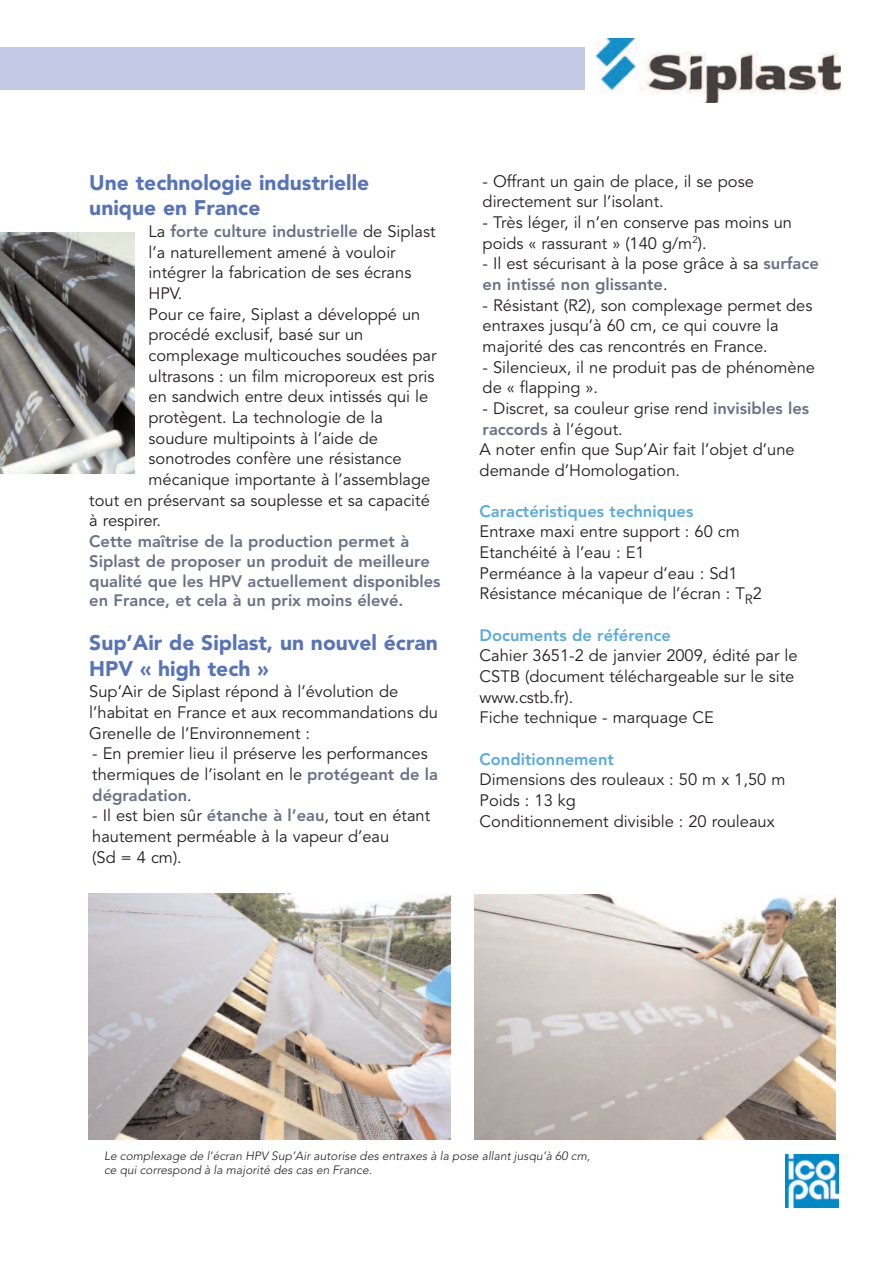
<style>
.page{position:relative;width:893px;height:1263px;background:#fff}
.page>*{position:absolute;margin:0;border:0;box-sizing:border-box;transform-origin:0 0}
.t1{font:900 21px/25.2px "Avenir";color:#5774b9}
.t2{font:16.5px/20.7px "Avenir";color:#231f20}
.t3{font:800 16.5px/19.8px "Avenir";color:#6b7086}
.t4{font:800 16.5px "Avenir";color:#58aade}
.t5{font:italic 300 12px/14.4px "Avenir";letter-spacing:.005em;color:#231f20}
.s1{font-weight:400;color:#231f20}
.s2{font-weight:800;color:#6b7086}
</style>
<div class="page">
<img style="left:596px;top:38px;width:244px;height:64px">
<img style="left:785px;top:1155px;width:54px;height:53px">
<img style="left:474px;top:894px;width:362px;height:246px">
<img style="left:89px;top:893px;width:361px;height:246px">
<div style="left:0;top:47px;width:585px;height:43px;background:#c4cae5"></div>
<img style="left:0;top:233px;width:134px;height:240px">
<p class="t1" style="left:89px;top:172px;width:281px">Une technologie industrielle unique en France</p>
<p class="t3" style="left:149px;top:223px;width:288px"><span class="s1">La</span> forte culture industrielle <span class="s1">de Siplast</span></p>
<p class="t2" style="left:149px;top:243px;width:249px">l’a naturellement amené à vouloir</p>
<p class="t2" style="left:149px;top:264px;width:264px">intégrer la fabrication de ses écrans</p>
<p class="t2" style="left:149px;top:284px;width:35px">HPV.</p>
<p class="t2" style="left:149px;top:305px;width:273px">Pour ce faire, Siplast a développé un</p>
<p class="t2" style="left:149px;top:326px;width:216px">procédé exclusif, basé sur un</p>
<p class="t2" style="left:149px;top:346px;width:289px">complexage multicouches soudées par</p>
<p class="t2" style="left:149px;top:367px;width:287px">ultrasons : un film microporeux est pris</p>
<p class="t2" style="left:149px;top:388px;width:281px">en sandwich entre deux intissés qui le</p>
<p class="t2" style="left:149px;top:408px;width:236px">protègent. La technologie de la</p>
<p class="t2" style="left:149px;top:429px;width:231px">soudure multipoints à l’aide de</p>
<p class="t2" style="left:149px;top:450px;width:255px">sonotrodes confère une résistance</p>
<p class="t2" style="left:149px;top:470px;width:283px">mécanique importante à l’assemblage</p>
<p class="t2" style="left:89px;top:491px;width:342px">tout en préservant sa souplesse et sa capacité</p>
<p class="t2" style="left:89px;top:512px;width:73px">à respirer.</p>
<p class="t3" style="left:89px;top:533px;width:353px">Cette maîtrise de la production permet à Siplast de proposer un produit de meilleure qualité que les HPV actuellement disponibles en France, et cela à un prix moins élevé.</p>
<p class="t1" style="left:89px;top:632px;width:350px">Sup’Air de Siplast, un nouvel écran<br>HPV « high tech »</p>
<p class="t2" style="left:89px;top:683px;width:350px">Sup’Air de Siplast répond à l’évolution de l’habitat en France et aux recommandations du<br>Grenelle de l’Environnement :</p>
<p class="t2" style="left:92px;top:745px;width:347px">- En premier lieu il préserve les performances thermiques de l’isolant en le <span class="s2">protégeant de la dégradation</span>.</p>
<p class="t2" style="left:92px;top:807px;width:339px">- Il est bien sûr <span class="s2">étanche à l’eau</span>, tout en étant hautement perméable à la vapeur d’eau<br>(Sd = 4 cm).</p>
<p class="t2" style="left:483px;top:172px;width:273px">- Offrant un gain de place, il se pose directement sur l’isolant.</p>
<p class="t2" style="left:483px;top:213px;width:311px">- Très léger, il n’en conserve pas moins un poids « rassurant » (140 g/m<sup>2</sup>).</p>
<p class="t2" style="left:483px;top:255px;width:338px">- Il est sécurisant à la pose grâce à sa <span class="s2">surface en intissé non glissante</span>.</p>
<p class="t2" style="left:483px;top:296px;width:331px">- Résistant (R2), son complexage permet des entraxes jusqu’à 60 cm, ce qui couvre la majorité des cas rencontrés en France.</p>
<p class="t2" style="left:483px;top:358px;width:334px">- Silencieux, il ne produit pas de phénomène de « flapping ».</p>
<p class="t2" style="left:480px;top:399px;width:331px">- Discret, sa couleur grise rend <span class="s2">invisibles les raccords</span> à l’égout.<br>A noter enfin que Sup’Air fait l’objet d’une demande d’Homologation.</p>
<p class="t4" style="left:480px;top:505px;width:215px">Caractéristiques techniques</p>
<p class="t2" style="left:480px;top:522px;width:284px">Entraxe maxi entre support : 60 cm<br>Etanchéité à l’eau : E1<br>Perméance à la vapeur d’eau : Sd1<br>Résistance mécanique de l’écran : T<sub>R</sub>2</p>
<p class="t4" style="left:480px;top:628px;width:193px">Documents de référence</p>
<p class="t2" style="left:480px;top:646px;width:320px">Cahier 3651-2 de janvier 2009, édité par le<br>CSTB (document téléchargeable sur le site www.cstb.fr).<br>Fiche technique - marquage CE</p>
<p class="t4" style="left:480px;top:752px;width:136px">Conditionnement</p>
<p class="t2" style="left:480px;top:770px;width:307px">Dimensions des rouleaux : 50 m x 1,50 m<br>Poids : 13 kg<br>Conditionnement divisible : 20 rouleaux</p>
<p class="t5" style="left:104px;top:1149px;width:488px">Le complexage de l’écran HPV Sup’Air autorise des entraxes à la pose allant jusqu’à 60 cm, ce qui correspond à la majorité des cas en France.</p>
</div>
